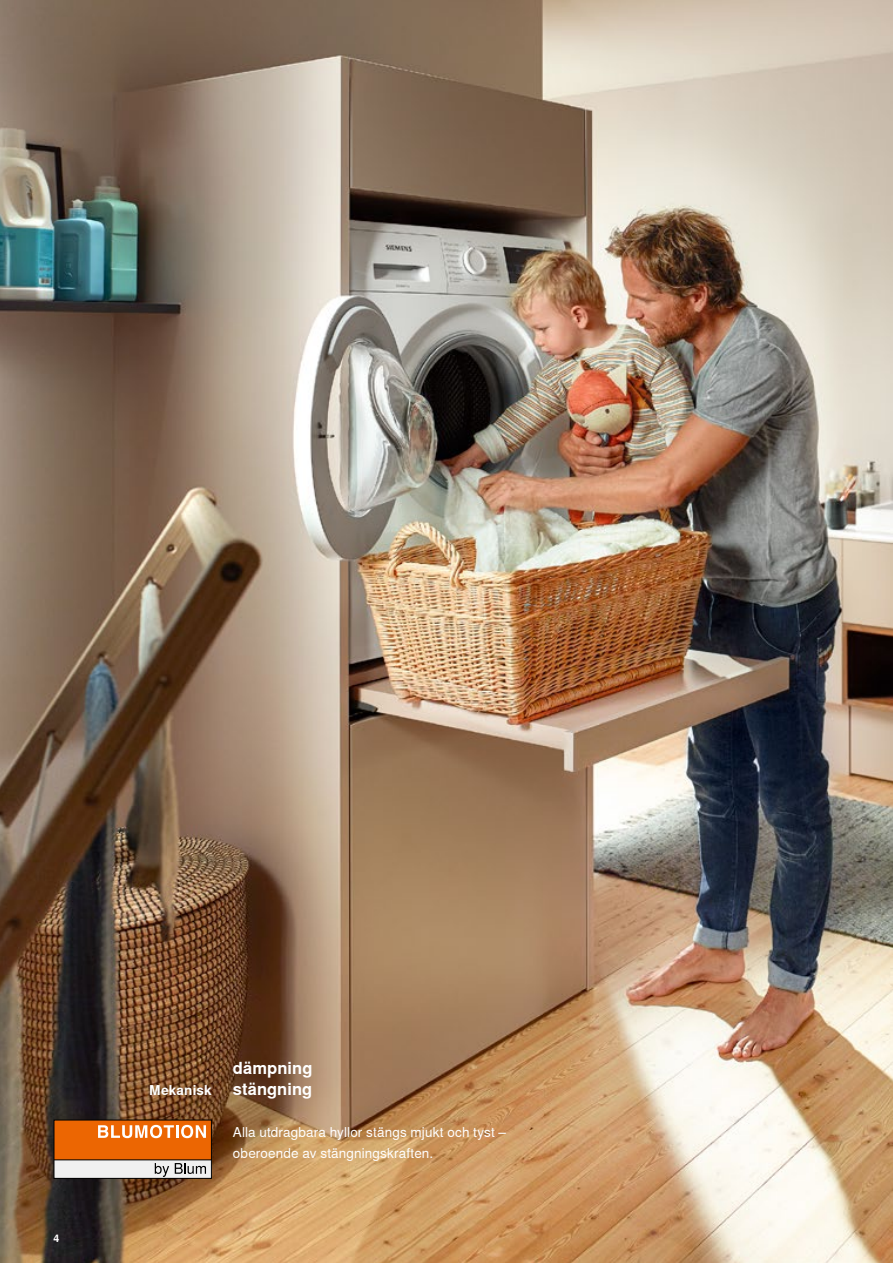
<style>
.page{position:relative;width:893px;height:1263px;background:#fff}
.page>*{position:absolute;margin:0;border:0;box-sizing:border-box;transform-origin:0 0}
._11_Intro_White_Regular{font:700 16.5px "Nimbus Sans Global";letter-spacing:.005em;color:#fff}
._09_Copy_Black_Regular{font:13.5px/21px "Nimbus Sans Global";letter-spacing:.01em;color:#fff}
._09_Copy_Black_Regular-2{font:700 13.5px "Nimbus Sans Global";letter-spacing:.015em;color:#fff}
._07_Pagenumber_Black_Bold_Left{font:700 10.5px "Nimbus Sans Global";color:#fff}
</style>
<div class="page">
<img style="left:0;top:0;width:893px;height:1263px">
<div style="left:54px;top:1160px;width:157px;height:18px;background:#f0f0f0"></div>
<div style="left:54px;top:1120px;width:157px;height:40px;background:#ec6602"></div>
<hr style="left:54px;top:1159px;width:157px;height:1px;background:#000">
<div style="left:54px;top:1119px;width:158px;height:60px;border:1px solid #000"></div>
<svg style="left:98px;top:1125px;width:108px;height:13px"></svg>
<svg style="left:155px;top:1163px;width:14px;height:14px"></svg>
<svg style="left:175px;top:1163px;width:31px;height:11px"></svg>
<p class="_07_Pagenumber_Black_Bold_Left" style="left:54px;top:1232px;width:7px">4</p>
<p class="_11_Intro_White_Regular" style="left:233px;top:1058px;width:81px">dämpning</p>
<p class="_09_Copy_Black_Regular-2" style="left:149px;top:1082px;width:64px">Mekanisk</p>
<p class="_11_Intro_White_Regular" style="left:233px;top:1079px;width:81px">stängning</p>
<p class="_09_Copy_Black_Regular" style="left:233px;top:1121px;width:275px">Alla utdragbara hyllor stängs mjukt och tyst – oberoende av stängningskraften.</p>
</div>
